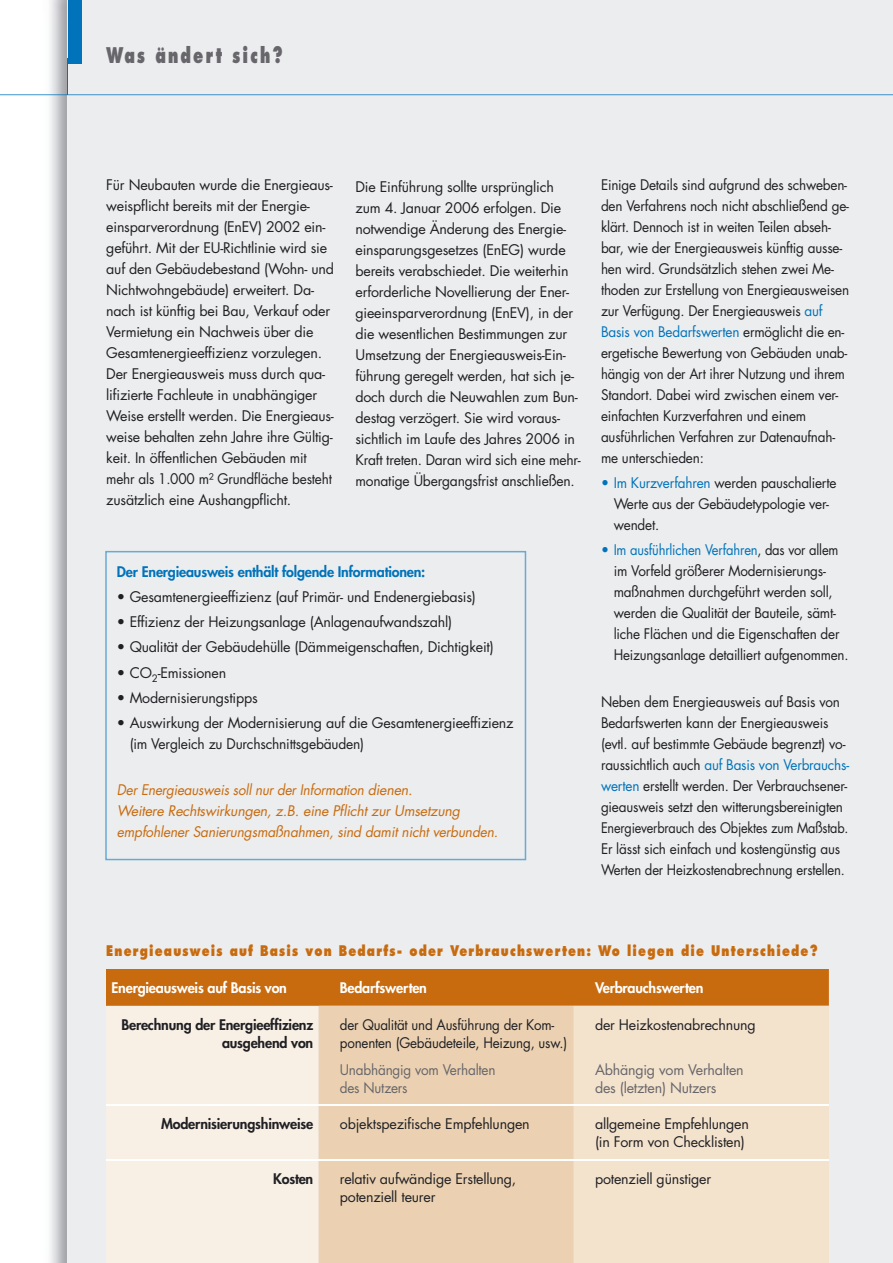
<style>
.page{position:relative;width:893px;height:1263px;background:#fff}
.page>*{position:absolute;margin:0;border:0;box-sizing:border-box;transform-origin:0 0}
.t1{font:800 21px "Futura";letter-spacing:.145em;color:#67666b;scale:.7 1}
.t2{font:14.25px/21px "Futura";letter-spacing:-.015em;color:#202024}
.t3{font:14.25px/21px "Futura";letter-spacing:-.015em;color:#202024;scale:.95 1}
.t4{font:14.25px/21px "Futura";letter-spacing:-.015em;color:#202024;scale:.91 1}
.t5{font:italic 14.25px/21px "Futura";letter-spacing:-.015em;color:#c86b0e;scale:.95 1}
.t6{font:800 14.25px "Futura";letter-spacing:.105em;color:#c86b0e;scale:.8 1}
.t7{font:800 14.25px/18px "Futura";letter-spacing:-.015em;color:#202024;text-align:right}
.t8{font:14.25px/18px "Futura";letter-spacing:-.015em;color:#202024;scale:.94 1}
.t9{font:800 14.25px "Futura";letter-spacing:-.015em;color:#fff}
.t10{font:800 14.25px "Futura";letter-spacing:-.015em;color:#0073ba}
.t11{font:14.25px/18px "Futura";letter-spacing:-.015em;color:#67666b}
.t12{font:14.25px/18px "Futura";letter-spacing:-.015em;color:#67666b;scale:.95 1}
.s1{color:#0073ba}
</style>
<div class="page">
<img style="left:42px;top:0;width:26px;height:1263px">
<div style="left:68px;top:0;width:825px;height:1263px;background:#ecedee"></div>
<div style="left:68px;top:0;width:13px;height:64px;background:#0073ba"></div>
<div style="left:106px;top:969px;width:213px;height:37px;background:#c86b0e"></div>
<div style="left:319px;top:969px;width:510px;height:37px;background:#c86b0e"></div>
<div style="left:107px;top:1006px;width:212px;height:257px;background:#f9f0e5"></div>
<div style="left:319px;top:1006px;width:255px;height:257px;background:#ebd1b1"></div>
<div style="left:574px;top:1006px;width:255px;height:257px;background:#f3e2cc"></div>
<hr style="left:319px;top:1104px;width:255px;height:2px;background:#fff">
<hr style="left:574px;top:1104px;width:255px;height:2px;background:#fff">
<hr style="left:319px;top:1159px;width:255px;height:2px;background:#fff">
<hr style="left:574px;top:1159px;width:255px;height:2px;background:#fff">
<hr style="left:106px;top:1104px;width:213px;height:2px;background:#fff">
<hr style="left:106px;top:1159px;width:213px;height:2px;background:#fff">
<svg style="left:105px;top:551px;width:421px;height:309px"></svg>
<svg style="left:0;top:58px;width:893px;height:37px"></svg>
<h1 class="t1" style="left:106px;top:42px;width:253px">Was ändert sich?</h1>
<p class="t2" style="left:106px;top:174px;width:229px">Für Neubauten wurde die Energieaus&shy;weispflicht bereits mit der Energie&shy;einspar verordnung (EnEV) 2002 ein&shy;geführt. Mit der EU-Richtlinie wird sie auf den Gebäudebestand (Wohn- und Nichtwohngebäude) erweitert. Da&shy;nach ist künftig bei Bau, Verkauf oder Vermietung ein Nachweis über die Gesamtenergieeffizienz vorzulegen.<br>Der Energieausweis muss durch qua&shy;lifizierte Fachleute in unabhängiger Weise erstellt werden. Die Energieaus&shy;weise behalten zehn Jahre ihre Gültig&shy;keit. In öffentlichen Gebäuden mit mehr als 1.000 m² Grundfläche besteht zusätzlich eine Aushangpflicht.</p>
<p class="t2" style="left:355px;top:177px;width:227px">Die Einführung sollte ursprünglich zum 4. Januar 2006 erfolgen. Die notwendige Änderung des Energie&shy;einsparungsgesetzes (EnEG) wurde bereits verabschiedet. Die weiterhin erforderliche Novellierung der Ener&shy;gieeinsparverordnung (EnEV), in der die wesentlichen Bestimmungen zur Umsetzung der Energieausweis-Ein&shy;führung geregelt werden, hat sich je&shy;doch durch die Neuwahlen zum Bun&shy;destag verzögert. Sie wird voraus&shy;sichtlich im Laufe des Jahres 2006 in Kraft treten. Daran wird sich eine mehr&shy;monatige Übergangsfrist anschließen.</p>
<p class="t3" style="left:601px;top:174px;width:263px">Einige Details sind aufgrund des schweben&shy;den Verfahrens noch nicht abschließend ge&shy;klärt. Dennoch ist in weiten Teilen abseh&shy;bar, wie der Energieausweis künftig ausse&shy;hen wird. Grundsätzlich stehen zwei Me&shy;thoden zur Erstellung von Energieausweisen zur Verfügung. Der Energieausweis <span class="s1">auf Basis von Bedarfswerten</span> er möglicht die en&shy;ergetische Bewertung von Gebäuden unab&shy;hängig von der Art ihrer Nutzung und ihrem Standort. Dabei wird zwischen einem ver&shy;einfachten Kurzverfahren und einem ausführ lichen Ver fah ren zur Datenaufnah&shy;me unterschieden:</p>
<p class="t3" style="left:614px;top:473px;width:236px;text-indent:-13px"><span class="s1">• Im Kurzverfahren</span> werden pauschalierte<br>Werte aus der Gebäudetypologie ver&shy;wendet.</p>
<p class="t4" style="left:614px;top:540px;width:260px;text-indent:-13px"><span class="s1">• Im ausführlichen Verfahren</span>, das vor allem im Vorfeld größerer Modernisierungs&shy;maßnahmen durchgeführt werden soll, werden die Qualität der Bauteile, sämt&shy;liche Flächen und die Eigenschaften der Heizungsanlage detailliert aufgenommen.</p>
<p class="t3" style="left:601px;top:691px;width:263px">Neben dem Energieausweis auf Basis von Bedarfswerten kann der Energieausweis (evtl. auf bestimmte Gebäude begrenzt) vo&shy;raussichtlich auch <span class="s1">auf Basis von Verbrauchs&shy;werten</span> erstellt werden. Der Ver brauchs ener&shy;gieausweis setzt den witterungsbereinigten Energieverbrauch des Objektes zum Maß stab.<br>Er lässt sich ein fach und kostengünstig aus Werten der Heizkostenabrechnung erstellen.</p>
<p class="t10" style="left:117px;top:562px;width:310px">Der Energieausweis enthält folgende Informationen:</p>
<p class="t2" style="left:117px;top:586px;width:361px">• Gesamtenergieeffizienz (auf Primär- und Endenergiebasis)</p>
<p class="t2" style="left:117px;top:611px;width:337px">• Effizienz der Heizungsanlage (Anlagenaufwandszahl)</p>
<p class="t2" style="left:117px;top:637px;width:378px">• Qualität der Gebäudehülle (Dämmeigenschaften, Dichtigkeit)</p>
<p class="t2" style="left:117px;top:662px;width:111px">• CO<sub>2</sub>-Emissionen</p>
<p class="t2" style="left:117px;top:687px;width:142px">• Modernisierungstipps</p>
<p class="t2" style="left:130px;top:712px;width:385px;text-indent:-13px">• Auswirkung der Modernisierung auf die Gesamtenergieeffizienz (im Vergleich zu Durchschnittsgebäuden)</p>
<p class="t5" style="left:117px;top:780px;width:403px">Der Energieausweis soll nur der Information dienen.<br>Weitere Rechtswirkungen, z.B. eine Pflicht zur Umsetzung empfohlener Sanierungsmaßnahmen, sind damit nicht verbunden.</p>
<p class="t6" style="left:106px;top:942px;width:891px">Energieausweis auf Basis von Bedarfs- oder Verbrauchswerten: Wo liegen die Unterschiede?</p>
<p class="t9" style="left:112px;top:979px;width:177px">Energieausweis auf Basis von</p>
<p class="t9" style="left:340px;top:979px;width:89px">Bedarfswerten</p>
<p class="t9" style="left:595px;top:979px;width:110px">Verbrauchswerten</p>
<p class="t7" style="left:121px;top:1015px;width:193px">Berechnung der Energieeffizienz ausgehend von</p>
<p class="t8" style="left:340px;top:1015px;width:243px">der Qualität und Ausführung der Kom&shy;ponenten (Gebäudeteile, Heizung, usw.)</p>
<p class="t12" style="left:340px;top:1060px;width:165px">Unabhängig vom Verhalten des Nutzers</p>
<p class="t2" style="left:595px;top:1014px;width:162px">der Heizkostenabrechnung</p>
<p class="t11" style="left:595px;top:1060px;width:150px">Abhängig vom Verhalten des (letzten) Nutzers</p>
<p class="t7" style="left:161px;top:1115px;width:154px">Modernisierungshinweise</p>
<p class="t2" style="left:340px;top:1113px;width:191px">objektspezifische Empfehlungen</p>
<p class="t2" style="left:595px;top:1115px;width:155px;line-height:18px">allgemeine Empfehlungen (in Form von Checklisten)</p>
<p class="t7" style="left:273px;top:1170px;width:42px">Kosten</p>
<p class="t2" style="left:340px;top:1169px;width:178px;line-height:18px">relativ aufwändige Erstellung, potenziell teurer</p>
<p class="t2" style="left:595px;top:1168px;width:118px">potenziell günstiger</p>
</div>
